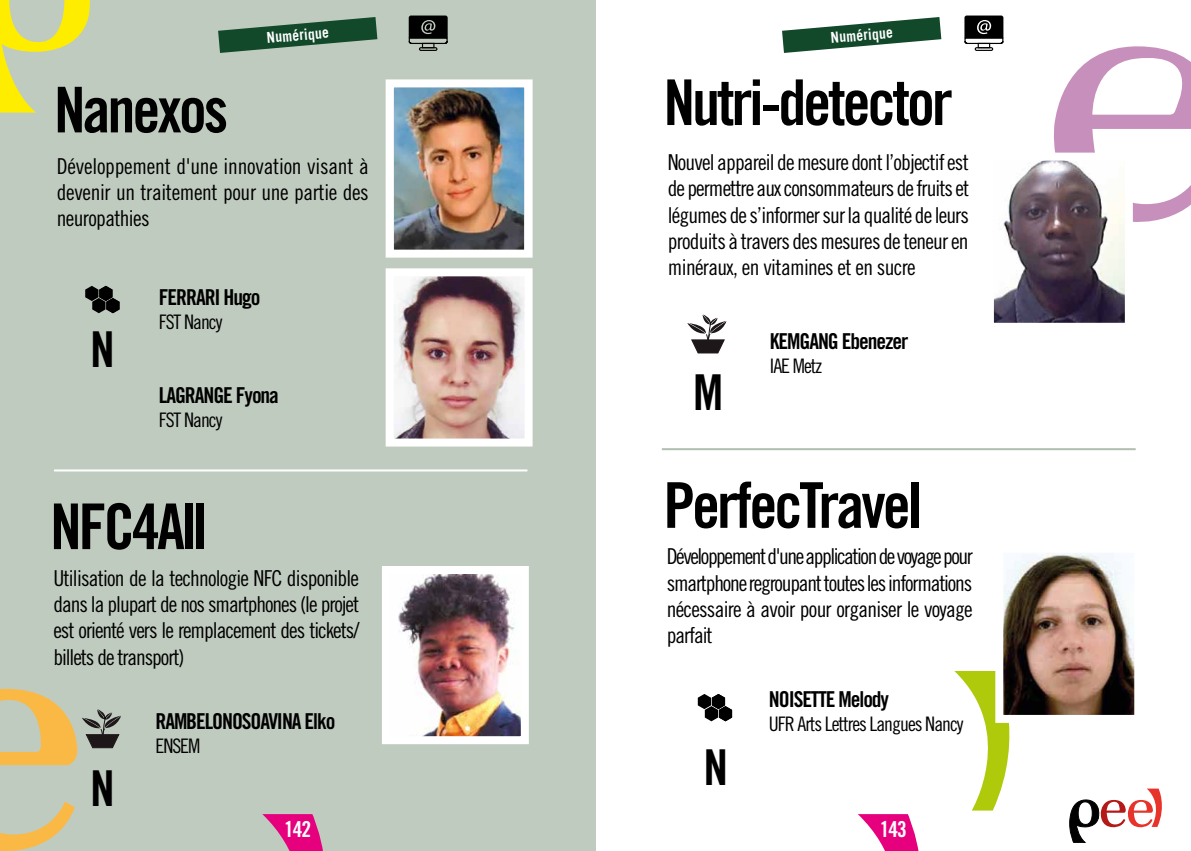
<style>
.page{position:relative;width:1191px;height:851px;background:#fff}
.page>*{position:absolute;margin:0;border:0;box-sizing:border-box;transform-origin:0 0}
.t1{font:63.2px "Trade Gothic LT Std Bd Cn 20";letter-spacing:-.05em;color:#000}
.t2{font:49.4px "Trade Gothic LT Std Bd Cn 20";color:#000}
.t3{font:22px "Trade Gothic LT Std Bd Cn 20";letter-spacing:-.05em;color:#fff}
.t4{font:21.8px/26.2px "Trade Gothic LT Std Cn 18";letter-spacing:-.035em;color:#000;text-align:justify}
.t5{font:21.8px "Trade Gothic LT Std Bd Cn 20";letter-spacing:-.05em;color:#000}
.t6{font:20px "Trade Gothic LT Std Cn 18";letter-spacing:-.05em;color:#000}
.t7{font:700 15px "Trade Gothic LT Std";color:#fff;scale:.9 1}
</style>
<div class="page">
<svg style="left:858px;top:814px;width:61px;height:36px"></svg>
<svg style="left:782px;top:17px;width:159px;height:36px"></svg>
<svg style="left:1069px;top:788px;width:93px;height:54px"></svg>
<div style="left:977px;top:43px;width:13px;height:5px;border:1px solid #000"></div>
<div style="left:974px;top:47px;width:19px;height:4px;border:1px solid #000"></div>
<svg style="left:964px;top:16px;width:40px;height:29px"></svg>
<div style="left:0;top:0;width:595px;height:850px;background:#c0cbbf"></div>
<svg style="left:262px;top:814px;width:61px;height:36px"></svg>
<svg style="left:218px;top:17px;width:159px;height:36px"></svg>
<div style="left:419px;top:47px;width:18px;height:4px;border:1px solid #000"></div>
<svg style="left:408px;top:16px;width:40px;height:29px"></svg>
<hr style="left:54px;top:469px;width:473px;height:2px;background:#fff">
<hr style="left:662px;top:448px;width:473px;height:2px;background:#b1beb0">
<svg style="left:954px;top:671px;width:56px;height:139px"></svg>
<svg style="left:1053px;top:46px;width:138px;height:176px"></svg>
<svg style="left:0;top:0;width:90px;height:112px"></svg>
<svg style="left:0;top:688px;width:121px;height:162px"></svg>
<img style="left:391px;top:575px;width:129px;height:160px">
<div style="left:382px;top:566px;width:147px;height:178px;border:8px solid #fff"></div>
<svg style="left:698px;top:694px;width:34px;height:27px"></svg>
<img style="left:1004px;top:553px;width:129px;height:160px">
<img style="left:995px;top:162px;width:128px;height:160px">
<svg style="left:687px;top:314px;width:39px;height:39px"></svg>
<svg style="left:85px;top:286px;width:34px;height:27px"></svg>
<img style="left:395px;top:88px;width:128px;height:160px">
<div style="left:386px;top:79px;width:146px;height:178px;border:8px solid #fff"></div>
<img style="left:395px;top:277px;width:128px;height:160px">
<div style="left:386px;top:268px;width:146px;height:178px;border:8px solid #fff"></div>
<p class="t7" style="left:266px;top:29px;width:71px;rotate:-5deg">Numérique</p>
<p class="t7" style="left:830px;top:29px;width:71px;rotate:-5deg">Numérique</p>
<h1 class="t1" style="left:54px;top:71px;width:176px">Nanexos</h1>
<h1 class="t1" style="left:663px;top:64px;width:291px">Nutri-detector</h1>
<p class="t4" style="left:57px;top:152px;width:313px">Développement d'une innovation visant à devenir un traitement pour une partie des neuropathies</p>
<p class="t4" style="left:668px;top:149px;width:303px">Nouvel appareil de mesure dont l’objectif est de permettre aux consommateurs de fruits et légumes de s’informer sur la qualité de leurs produits à travers des mesures de teneur en minéraux, en vitamines et en sucre</p>
<h2 class="t2" style="left:90px;top:320px;width:26px">N</h2>
<p class="t5" style="left:159px;top:284px;width:103px">FERRARI Hugo</p>
<p class="t6" style="left:159px;top:310px;width:65px">FST Nancy</p>
<p class="t5" style="left:159px;top:382px;width:122px">LAGRANGE Fyona</p>
<p class="t6" style="left:159px;top:408px;width:65px">FST Nancy</p>
<h1 class="t1" style="left:50px;top:488px;width:158px">NFC4All</h1>
<p class="t4" style="left:53px;top:564px;width:308px">Utilisation de la technologie NFC disponible dans la plupart de nos smartphones (le projet est orienté vers le remplacement des tickets/ billets de transport)</p>
<h2 class="t2" style="left:90px;top:758px;width:26px">N</h2>
<p class="t5" style="left:155px;top:707px;width:181px">RAMBELONOSOAVINA Elko</p>
<p class="t6" style="left:155px;top:733px;width:46px">ENSEM</p>
<p class="t3" style="left:284px;top:815px;width:29px">142</p>
<h2 class="t2" style="left:693px;top:362px;width:32px">M</h2>
<p class="t5" style="left:770px;top:328px;width:140px">KEMGANG Ebenezer</p>
<p class="t6" style="left:770px;top:354px;width:54px">IAE Metz</p>
<h1 class="t1" style="left:663px;top:467px;width:260px">PerfecTravel</h1>
<p class="t4" style="left:667px;top:543px;width:307px">Développement d'une application de voyage pour smartphone regroupant toutes les informations nécessaire à avoir pour organiser le voyage parfait</p>
<h2 class="t2" style="left:703px;top:736px;width:26px">N</h2>
<p class="t5" style="left:769px;top:686px;width:122px">NOISETTE Melody</p>
<p class="t6" style="left:769px;top:712px;width:196px">UFR Arts Lettres Langues Nancy</p>
<p class="t3" style="left:879px;top:815px;width:29px">143</p>
</div>
